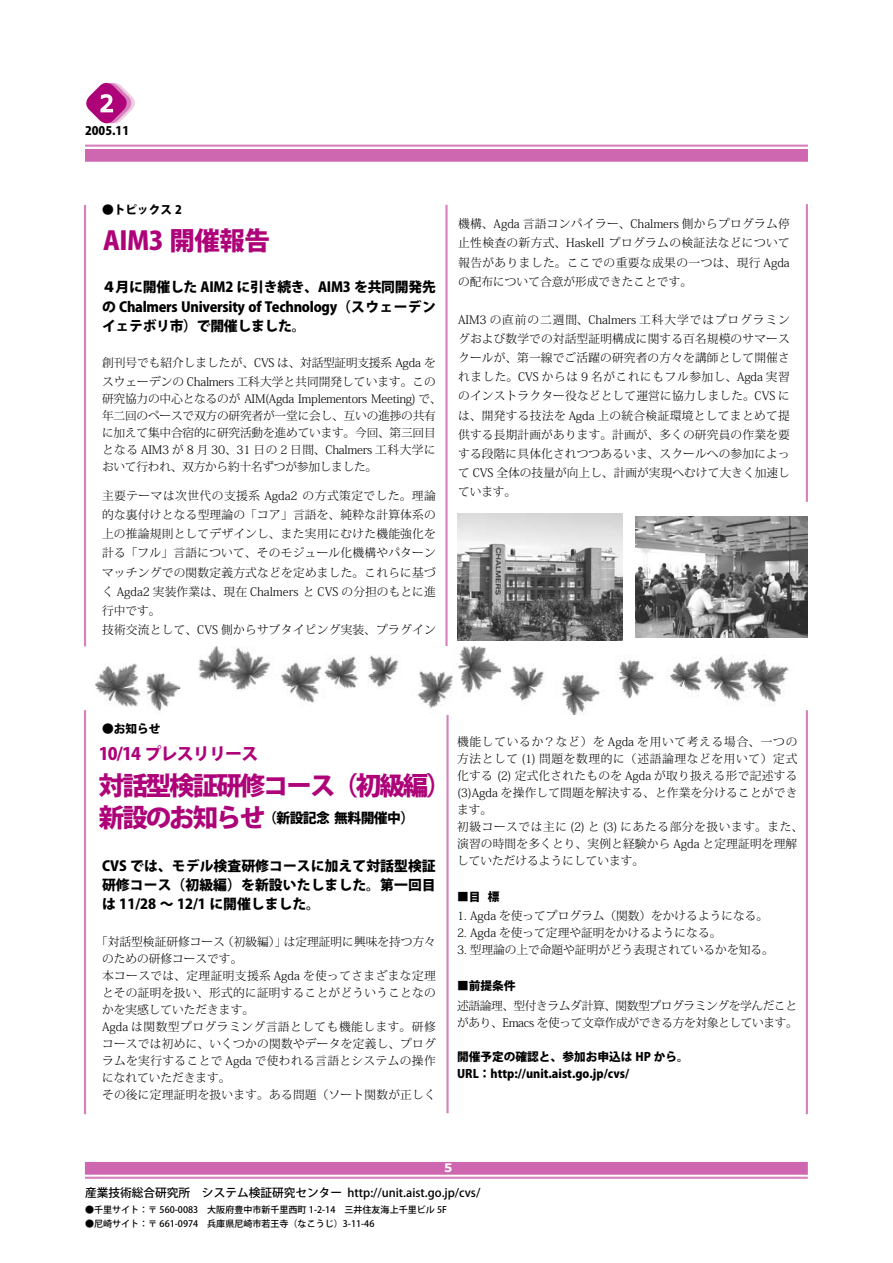
<style>
.page{position:relative;width:893px;height:1263px;background:#fff}
.page>*{position:absolute;margin:0;border:0;box-sizing:border-box;transform-origin:0 0}
.t1{font:800 25.5px "Koz Go Pro";letter-spacing:-.08em;color:#ae0279}
.t2{font:800 25.5px "Koz Go Pro";letter-spacing:-.02em;color:#ae0279}
.t3{font:22.5px "Verdana";color:#fff}
.t4{font:800 16.95px "Koz Go Pro";letter-spacing:-.05em;color:#ae0279}
.t5{font:800 13.8px/19.2px "Koz Go Pro";color:#000;text-align:justify}
.t6{font:800 13.8px "Koz Go Pro";letter-spacing:-.04em;color:#000}
.t7{font:300 11.7px/19.2px "Koz Min Pro";letter-spacing:.01em;color:#000}
.t8{font:300 11.7px/17px "Koz Min Pro";letter-spacing:-.015em;color:#000}
.t9{font:800 11.7px/17px "Koz Go Pro";color:#000}
.t10{font:300 11.7px/17px "Koz Min Pro";letter-spacing:-.03em;color:#000}
.t11{font:500 11.7px "Koz Go Pro";color:#000}
.t12{font:700 11.7px "Verdana";color:#fff}
.t13{font:500 9px "Koz Go Pro";color:#000}
.s1{font-size:25.5px;color:#ae0279}
</style>
<div class="page">
<div style="left:85px;top:1162px;width:723px;height:13px;background:#ce67af"></div>
<hr style="left:85px;top:1177px;width:723px;height:2px;background:#d780bc">
<svg style="left:86px;top:82px;width:49px;height:42px"></svg>
<hr style="left:445px;top:205px;width:3px;height:441px;background:#d780bc">
<hr style="left:446px;top:710px;width:3px;height:403px;background:#d780bc">
<img style="left:96px;top:646px;width:693px;height:68px">
<hr style="left:84px;top:205px;width:2px;height:441px;background:#d780bc">
<hr style="left:806px;top:204px;width:2px;height:298px;background:#d780bc">
<hr style="left:84px;top:710px;width:2px;height:404px;background:#d780bc">
<hr style="left:806px;top:710px;width:2px;height:404px;background:#d780bc">
<div style="left:85px;top:149px;width:723px;height:13px;background:#ce67af"></div>
<hr style="left:85px;top:145px;width:723px;height:2px;background:#d780bc">
<img style="left:457px;top:513px;width:165px;height:127px">
<img style="left:636px;top:517px;width:172px;height:121px">
<h2 class="t3" style="left:99px;top:89px;width:16px">2</h2>
<p class="t9" style="left:85px;top:123px;width:46px">2005.11</p>
<p class="t9" style="left:102px;top:202px;width:81px">●トピックス 2</p>
<h1 class="t2" style="left:103px;top:224px;width:168px">AIM3 開催報告</h1>
<p class="t5" style="left:102px;top:279px;width:335px">４月に開催した AIM2 に引き続き、AIM3 を共同開発先の Chalmers University of Technology（スウェーデンイェテボリ市）で開催しました。</p>
<p class="t7" style="left:102px;top:353px;width:335px">創刊号でも紹介しましたが、CVS は、対話型証明支援系 Agda をスウェーデンの Chalmers 工科大学と共同開発しています。この</p>
<p class="t8" style="left:102px;top:390px;width:341px">研究協力の中心となるのが AIM(Agda Implementors Meeting) で、年二回のペースで双方の研究者が一堂に会し、互いの進捗の共有に加えて集中合宿的に研究活動を進めています。今回、第三回目となる AIM3 が 8 月 30、31 日の２日間、Chalmers 工科大学において行われ、双方から約十名ずつが参加しました。</p>
<p class="t7" style="left:102px;top:486px;width:335px">主要テーマは次世代の支援系 Agda2 の方式策定でした。理論的な裏付けとなる型理論の「コア」言語を、純粋な計算体系の上の推論規則としてデザインし、また実用にむけた機能強化を計る「フル」言語について、そのモジュール化機構やパターンマッチングでの関数定義方式などを定めました。これらに基づく Agda2 実装作業は、現在 Chalmers と CVS の分担のもとに進行中です。<br>技術交流として、CVS 側からサブタイピング実装、プラグイン</p>
<p class="t7" style="left:458px;top:214px;width:333px;text-align:justify">機構、Agda 言語コンパイラー、Chalmers 側からプログラム停止性検査の新方式、Haskell プログラムの検証法などについて報告がありました。ここでの重要な成果の一つは、現行 Agdaの配布について合意が形成できたことです。</p>
<p class="t7" style="left:458px;top:310px;width:333px;text-align:justify">AIM3 の直前の二週間、Chalmers 工科大学ではプログラミングおよび数学での対話型証明構成に関する百名規模のサマースクールが、第一線でご活躍の研究者の方々を講師として開催されました。CVS からは 9 名がこれにもフル参加し、Agda 実習のインストラクター役などとして運営に協力しました。CVS には、開発する技法を Agda 上の統合検証環境としてまとめて提供する長期計画があります。計画が、多くの研究員の作業を要する段階に具体化されつつあるいま、スクールへの参加によって CVS 全体の技量が向上し、計画が実現へむけて大きく加速しています。</p>
<p class="t9" style="left:102px;top:721px;width:60px">●お知らせ</p>
<h3 class="t4" style="left:99px;top:743px;width:161px">10/14 プレスリリース</h3>
<h1 class="t1" style="left:99px;top:769px;width:354px">対話型検証研修コース（初級編）</h1>
<p class="t6" style="left:99px;top:809px;width:317px"><span class="s1">新設のお知らせ</span>（新設記念 無料開催中）</p>
<p class="t5" style="left:102px;top:857px;width:335px">CVS では、モデル検査研修コースに加えて対話型検証研修コース（初級編）を新設いたしました。第一回目は 11/28 ～ 12/1 に開催しました。</p>
<p class="t7" style="left:102px;top:933px;width:335px;line-height:17px;text-indent:-6px">「対話型検証研修コース（初級編）」は定理証明に興味を持つ方々のための研修コースです。<br>本コースでは、定理証明支援系 Agda を使ってさまざまな定理とその証明を扱い、形式的に証明することがどういうことなのかを実感していただきます。<br>Agda は関数型プログラミング言語としても機能します。研修コースでは初めに、いくつかの関数やデータを定義し、プログラムを実行することで Agda で使われる言語とシステムの操作になれていただきます。<br>その後に定理証明を扱います。ある問題（ソート関数が正しく</p>
<p class="t7" style="left:457px;top:733px;width:347px;line-height:17px">機能しているか？など）を Agda を用いて考える場合、一つの方法として (1) 問題を数理的に（述語論理などを用いて）定式化する (2) 定式化されたものを Agda が取り扱える形で記述する(3)Agda を操作して問題を解決する、と作業を分けることができます。<br>初級コースでは主に (2) と (3) にあたる部分を扱います。また、演習の時間を多くとり、実例と経験から Agda と定理証明を理解していただけるようにしています。</p>
<p class="t9" style="left:457px;top:889px;width:44px">■目 標</p>
<p class="t7" style="left:457px;top:906px;width:313px">1. Agda を使ってプログラム（関数）をかけるようになる。</p>
<p class="t7" style="left:457px;top:923px;width:266px">2. Agda を使って定理や証明をかけるようになる。</p>
<p class="t7" style="left:457px;top:940px;width:318px">3. 型理論の上で命題や証明がどう表現されているかを知る。</p>
<p class="t9" style="left:457px;top:978px;width:60px">■前提条件</p>
<p class="t10" style="left:457px;top:996px;width:342px">述語論理、型付きラムダ計算、関数型プログラミングを学んだことがあり、Emacs を使って文章作成ができる方を対象としています。</p>
<p class="t9" style="left:457px;top:1049px;width:233px">開催予定の確認と、参加お申込は HP から。<br>URL：http://unit.aist.go.jp/cvs/</p>
<p class="t12" style="left:444px;top:1161px;width:10px">5</p>
<p class="t11" style="left:85px;top:1185px;width:397px">産業技術総合研究所　システム検証研究センター http://unit.aist.go.jp/cvs/</p>
<p class="t13" style="left:85px;top:1204px;width:363px">●千里サイト：〒 560-0083　大阪府豊中市新千里西町 1-2-14　三井住友海上千里ビル 5F</p>
<p class="t13" style="left:85px;top:1218px;width:300px">●尼崎サイト：〒 661-0974　兵庫県尼崎市若王寺（なこうじ）3-11-46　</p>
</div>
